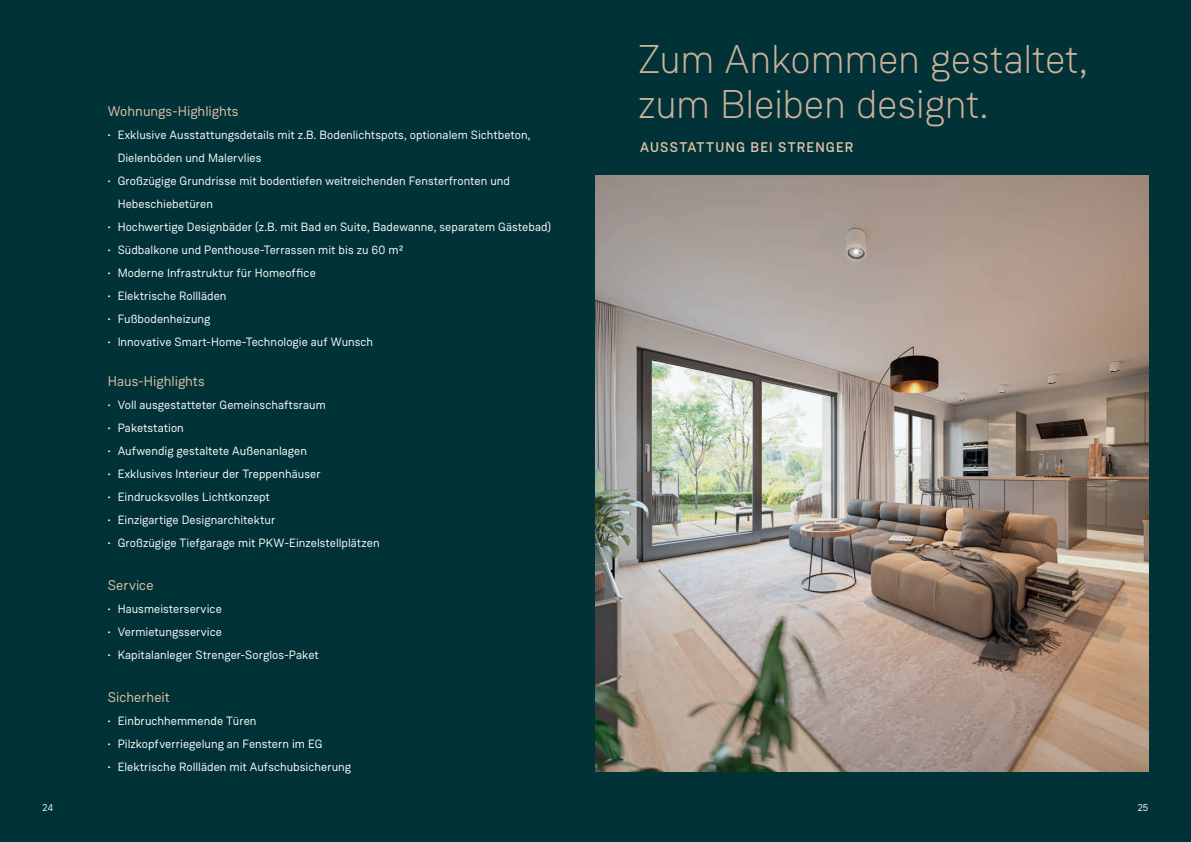
<style>
.page{position:relative;width:1191px;height:842px;background:#fff}
.page>*{position:absolute;margin:0;border:0;box-sizing:border-box;transform-origin:0 0}
.t1{font:300 40px/45px "Weissenhof Grotesk";letter-spacing:-.005em;color:#ccb098}
.t2{font:14px "Weissenhof Grotesk";color:#e1c3a7}
.t3{font:500 14px "Weissenhof Grotesk";letter-spacing:.08em;color:#e1c3a7}
.t4{font:12px/23px "Weissenhof Grotesk";letter-spacing:.005em;color:#fff}
.t5{font:10px "Weissenhof Grotesk";color:#fff}
</style>
<div class="page">
<div style="left:595px;top:0;width:596px;height:842px;background:linear-gradient(to right,#003238,#003238)"></div>
<div style="left:0;top:0;width:595px;height:842px;background:#003238"></div>
<img style="left:595px;top:176px;width:553px;height:595px">
<p class="t2" style="left:108px;top:103px;width:132px">Wohnungs-Highlights</p>
<p class="t4" style="left:118px;top:124px;width:414px;text-indent:-10px">• Exklusive Ausstattungsdetails mit z.B. Bodenlichtspots, optionalem Sichtbeton,<br>Dielenböden und Malervlies</p>
<p class="t4" style="left:118px;top:170px;width:394px;text-indent:-10px">• Großzügige Grundrisse mit bodentiefen weitreichenden Fensterfronten und<br>Hebeschiebetüren</p>
<p class="t4" style="left:108px;top:216px;width:445px">• Hochwertige Designbäder (z.B. mit Bad en Suite, Badewanne, separatem Gästebad)</p>
<p class="t4" style="left:108px;top:239px;width:297px">• Südbalkone und Penthouse-Terrassen mit bis zu 60 m²</p>
<p class="t4" style="left:108px;top:262px;width:210px">• Moderne Infrastruktur für Homeoffice</p>
<p class="t4" style="left:108px;top:285px;width:120px">• Elektrische Rollläden</p>
<p class="t4" style="left:108px;top:308px;width:104px">• Fußbodenheizung</p>
<p class="t4" style="left:108px;top:331px;width:267px">• Innovative Smart-Home-Technologie auf Wunsch</p>
<p class="t2" style="left:108px;top:373px;width:98px">Haus-Highlights</p>
<p class="t4" style="left:108px;top:394px;width:220px">• Voll ausgestatteter Gemeinschaftsraum</p>
<p class="t4" style="left:108px;top:417px;width:78px">• Paketstation</p>
<p class="t4" style="left:108px;top:440px;width:201px">• Aufwendig gestaltete Außenanlagen</p>
<p class="t4" style="left:108px;top:463px;width:214px">• Exklusives Interieur der Treppenhäuser</p>
<p class="t4" style="left:108px;top:486px;width:164px">• Eindrucksvolles Lichtkonzept</p>
<p class="t4" style="left:108px;top:509px;width:169px">• Einzigartige Designarchitektur</p>
<p class="t4" style="left:108px;top:532px;width:273px">• Großzügige Tiefgarage mit PKW-Einzelstellplätzen</p>
<p class="t2" style="left:108px;top:577px;width:47px">Service</p>
<p class="t4" style="left:108px;top:598px;width:116px">• Hausmeisterservice</p>
<p class="t4" style="left:108px;top:621px;width:116px">• Vermietungsservice</p>
<p class="t4" style="left:108px;top:644px;width:212px">• Kapitalanleger Strenger-Sorglos-Paket</p>
<p class="t2" style="left:108px;top:689px;width:64px">Sicherheit</p>
<p class="t4" style="left:108px;top:710px;width:150px">• Einbruchhemmende Türen</p>
<p class="t4" style="left:108px;top:733px;width:216px">• Pilzkopfverriegelung an Fenstern im EG</p>
<p class="t4" style="left:108px;top:756px;width:245px">• Elektrische Rollläden mit Aufschubsicherung</p>
<h1 class="t1" style="left:638px;top:36px;width:450px">Zum Ankommen gestaltet, zum Bleiben designt.</h1>
<p class="t3" style="left:640px;top:138px;width:215px">AUSSTATTUNG BEI STRENGER</p>
<p class="t5" style="left:43px;top:801px;width:12px">24</p>
<p class="t5" style="left:1137px;top:801px;width:12px">25</p>
</div>
